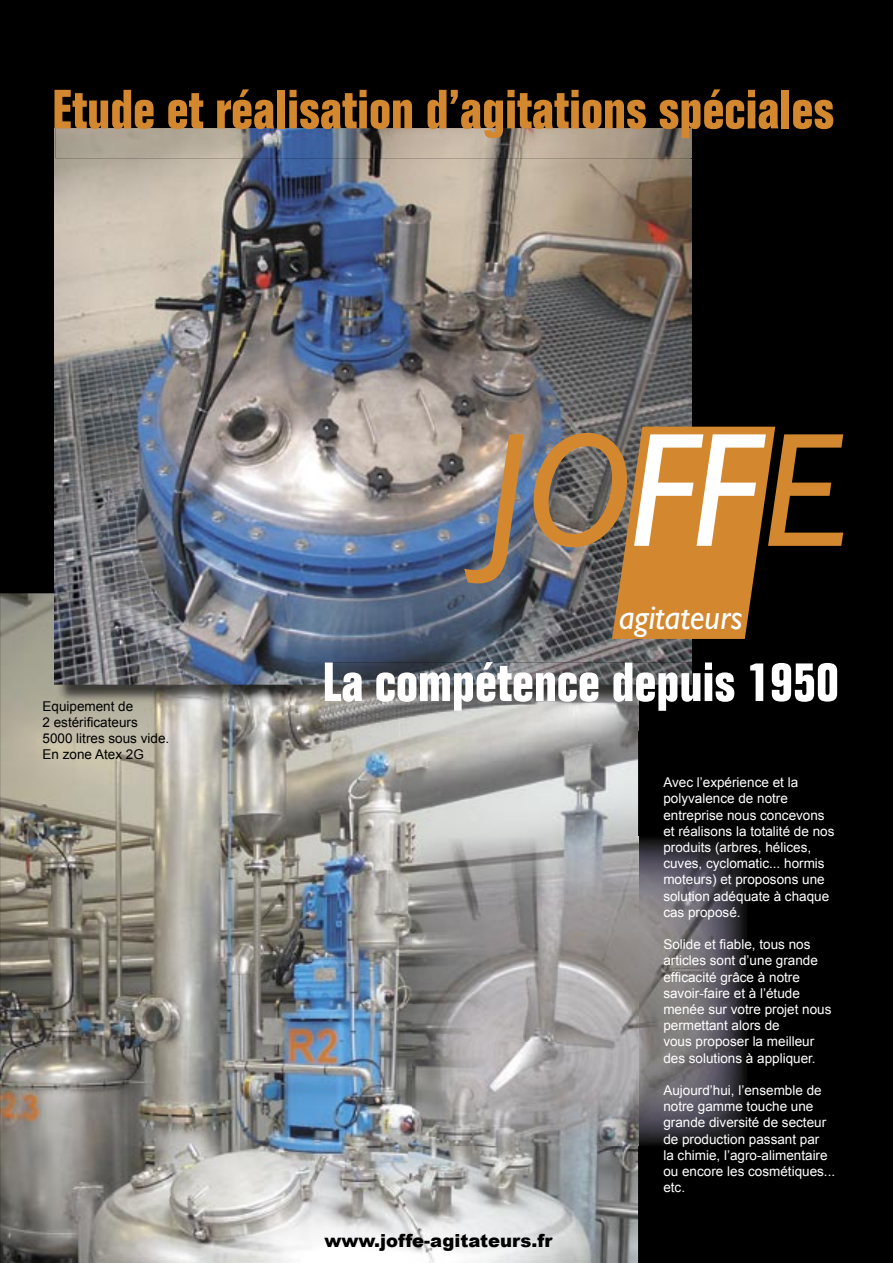
<style>
.page{position:relative;width:893px;height:1263px;background:#000}
.page>*{position:absolute;margin:0;border:0;box-sizing:border-box;transform-origin:0 0}
.t1{font:700 condensed 54px "Folio";color:#d38830}
.t2{font:700 condensed 54px "Folio";color:#fff}
.t3{font:italic 35.25px "Gill Sans";color:#fff;scale:.95 1}
.t4{font:900 18px "Arial";color:#000}
.t5{font:13.5px/16.2px "Arial";color:#fff}
.t6{font:13.5px/16.2px "Arial";color:#000}
</style>
<div class="page">
<img style="left:0;top:593px;width:638px;height:670px">
<img style="left:55px;top:685px;width:270px;height:20px">
<img style="left:54px;top:128px;width:638px;height:557px">
<img style="left:464px;top:434px;width:60px;height:149px">
<svg style="left:534px;top:427px;width:309px;height:212px"></svg>
<img style="left:55px;top:128px;width:637px;height:30px">
<img style="left:412px;top:836px;width:334px;height:309px">
<img style="left:325px;top:685px;width:313px;height:46px">
<img style="left:638px;top:685px;width:1px;height:20px">
<img style="left:325px;top:663px;width:367px;height:22px">
<h1 class="t1" style="left:52px;top:79px;width:784px">Etude et réalisation d’agitations spéciales</h1>
<p class="t6" style="left:43px;top:698px;width:128px">Equipement de<br>2 estérificateurs<br>5000 litres sous vide.<br>En zone Atex 2G</p>
<h2 class="t3" style="left:619px;top:597px;width:132px">agitateurs</h2>
<h1 class="t2" style="left:322px;top:652px;width:518px">La compétence depuis 1950</h1>
<h3 class="t4" style="left:325px;top:1230px;width:230px">www.joffe-agitateurs.fr</h3>
<p class="t5" style="left:663px;top:774px;width:173px">Avec l’expérience et la polyvalence de notre entreprise nous concevons et réalisons la totalité de nos produits (arbres, hélices, cuves, cyclomatic... hormis moteurs) et proposons une solution adéquate à chaque cas proposé.</p>
<p class="t5" style="left:663px;top:936px;width:170px">Solide et fiable, tous nos articles sont d’une grande efficacité grâce à notre savoir-faire et à l’étude menée sur votre projet nous permettant alors de<br>vous proposer la meilleur des solutions à appliquer.</p>
<p class="t5" style="left:663px;top:1082px;width:173px">Aujourd’hui, l’ensemble de notre gamme touche une grande diversité de secteur de production passant par<br>la chimie, l’agro-alimentaire ou encore les cosmétiques... etc.</p>
</div>
